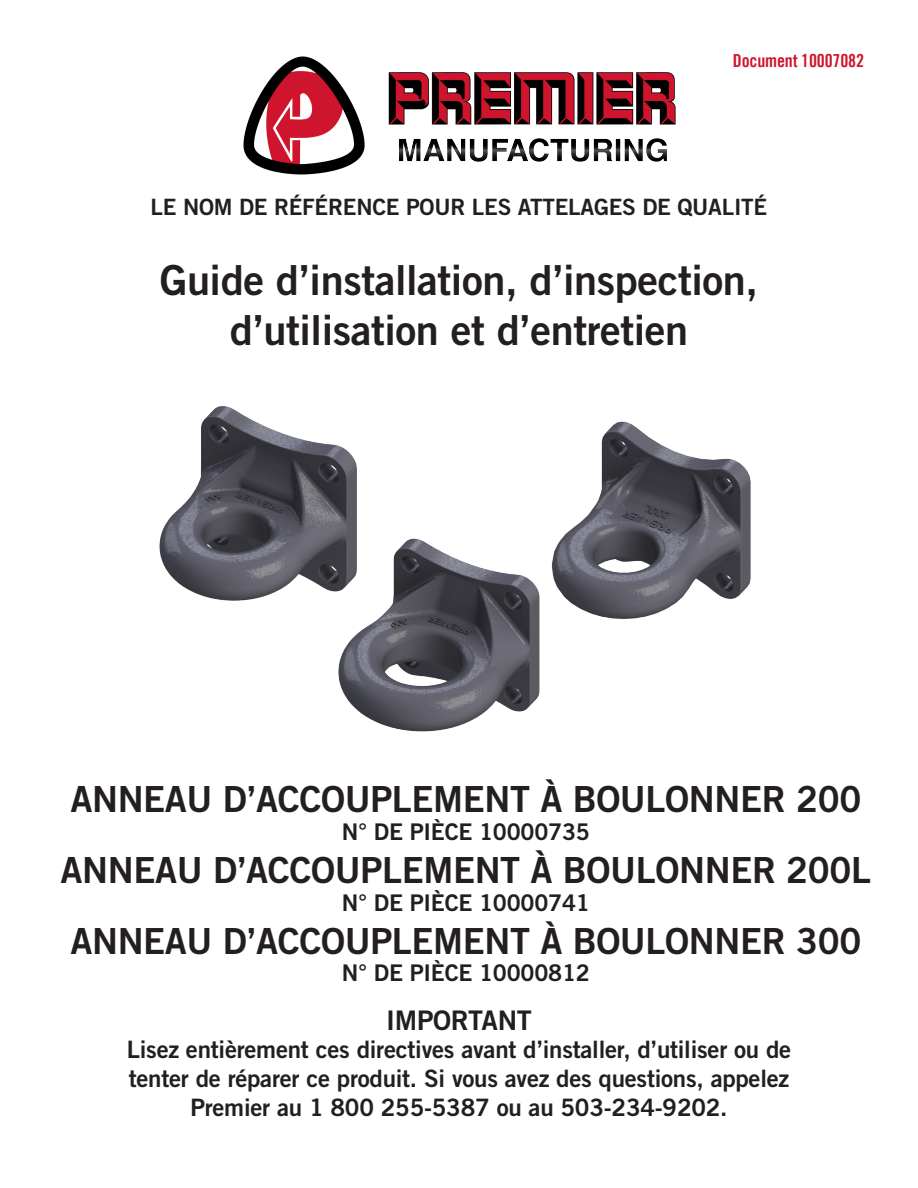
<style>
.page{position:relative;width:918px;height:1188px;background:#fff}
.page>*{position:absolute;margin:0;border:0;box-sizing:border-box;transform-origin:0 0}
.t1{font:41.4px/49.8px "Trade Gothic LT Std Bd 2";letter-spacing:-.01em;color:#231f20;text-align:center}
.t2{font:36px "Trade Gothic LT Std Bd 2";letter-spacing:-.01em;color:#231f20}
.t3{font:27px "Trade Gothic LT Std Bd 2";letter-spacing:-.01em;color:#231f20}
.t4{font:24px/28.8px "Trade Gothic LT Std Bd 2";letter-spacing:-.01em;color:#231f20;text-align:center}
.t5{font:22.95px "Trade Gothic LT Std Bd 2";letter-spacing:-.01em;color:#231f20}
.t6{font:22.5px "Trade Gothic LT Std Bd 2";letter-spacing:-.01em;color:#231f20}
.t7{font:18px "Trade Gothic LT Bold Cond Twenty";letter-spacing:-.01em;color:#cf152d}
</style>
<div class="page">
<img style="left:243px;top:56px;width:433px;height:119px">
<img style="left:187px;top:406px;width:148px;height:95px">
<img style="left:335px;top:421px;width:416px;height:195px">
<img style="left:159px;top:501px;width:491px;height:231px">
<p class="t7" style="left:733px;top:50px;width:133px">Document 10007082</p>
<p class="t6" style="left:151px;top:193px;width:618px">LE NOM DE RÉFÉRENCE POUR LES ATTELAGES DE QUALITÉ</p>
<p class="t1" style="left:160px;top:255px;width:600px">Guide d’installation, d’inspection, d’utilisation et d’entretien</p>
<p class="t2" style="left:70px;top:777px;width:792px">ANNEAU D’ACCOUPLEMENT À BOULONNER 200</p>
<p class="t5" style="left:342px;top:817px;width:250px">N° DE PIÈCE 10000735</p>
<p class="t2" style="left:61px;top:848px;width:812px">ANNEAU D’ACCOUPLEMENT À BOULONNER 200L</p>
<p class="t5" style="left:342px;top:888px;width:250px">N° DE PIÈCE 10000741</p>
<p class="t2" style="left:70px;top:919px;width:792px">ANNEAU D’ACCOUPLEMENT À BOULONNER 300</p>
<p class="t5" style="left:342px;top:959px;width:250px">N° DE PIÈCE 10000812</p>
<p class="t3" style="left:386px;top:1003px;width:147px">IMPORTANT</p>
<p class="t4" style="left:127px;top:1035px;width:666px">Lisez entièrement ces directives avant d’installer, d’utiliser ou de tenter de réparer ce produit. Si vous avez des questions, appelez<br>Premier au 1 800 255-5387 ou au 503-234-9202.</p>
</div>
